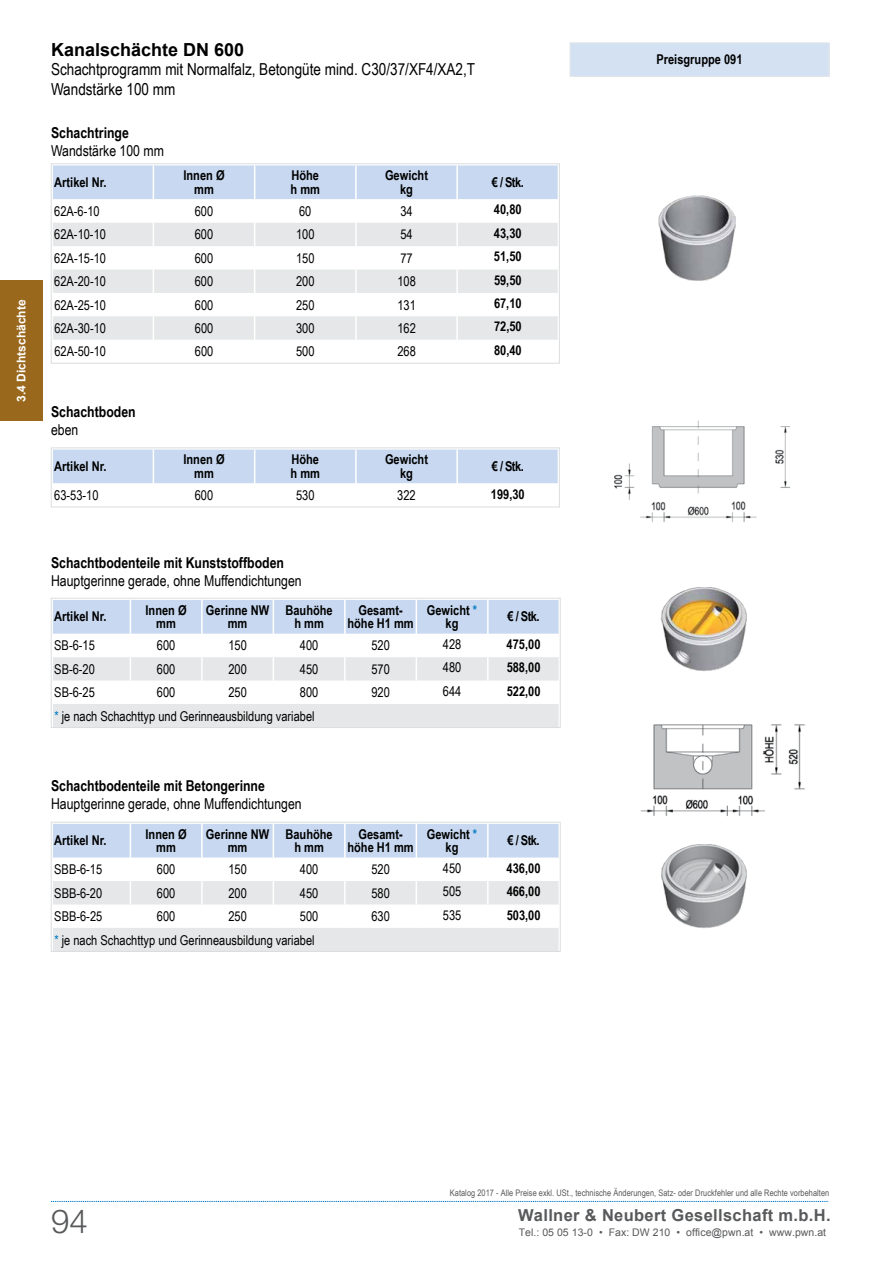
<style>
.page{position:relative;width:893px;height:1263px;background:#fff}
.page>*{position:absolute;margin:0;border:0;box-sizing:border-box;transform-origin:0 0}
.t1{font:300 33px "Helvetica Neue LT Std";color:#58595b}
.t2{font:700 18px "Arial";color:#000}
.t3{font:16.5px/19.8px "Arial Narrow";color:#000}
.t4{font:700 16.5px "Arial";letter-spacing:.02em;color:#58595b}
.t5{font:15px "Arial Narrow";color:#000}
.t6{font:700 15px "Arial Narrow";color:#000}
.t7{font:13.5px "Arial Narrow";color:#000}
.t8{font:700 13.5px/13.5px "Arial Narrow";color:#000;text-align:center}
.t9{font:700 12px "Arial";color:#fff}
.t10{font:10.5px "Arial";letter-spacing:.005em;color:#58595b}
.t11{font:9px "Arial Narrow";letter-spacing:.005em;color:#58595b}
.s1{color:#007ac2}
</style>
<div class="page">
<div style="left:0;top:281px;width:43px;height:140px;background:#9a681c"></div>
<svg style="left:51px;top:1201px;width:777px;height:1px"></svg>
<img style="left:661px;top:587px;width:86px;height:84px">
<div style="left:570px;top:43px;width:259px;height:33px;background:#d4e1f3"></div>
<div style="left:570px;top:43px;width:259px;height:34px;border:1px solid #e6e7e8"></div>
<svg style="left:53px;top:600px;width:505px;height:126px"></svg>
<div style="left:51px;top:598px;width:509px;height:130px;border:1px solid #dcddde"></div>
<img style="left:640px;top:724px;width:165px;height:92px">
<svg style="left:53px;top:824px;width:505px;height:126px"></svg>
<div style="left:51px;top:822px;width:509px;height:130px;border:1px solid #dcddde"></div>
<img style="left:661px;top:844px;width:86px;height:84px">
<svg style="left:53px;top:166px;width:505px;height:174px"></svg>
<div style="left:51px;top:164px;width:509px;height:199px;border:1px solid #dcddde"></div>
<img style="left:658px;top:195px;width:78px;height:85px">
<div style="left:53px;top:450px;width:505px;height:34px;background:#c7d8f0"></div>
<div style="left:51px;top:448px;width:509px;height:59px;border:1px solid #dcddde"></div>
<img style="left:614px;top:420px;width:177px;height:103px">
<p class="t9" style="left:13px;top:402px;width:104px;rotate:-90deg">3.4 Dichtschächte</p>
<h2 class="t2" style="left:51px;top:37px;width:195px">Kanalschächte DN 600</h2>
<p class="t3" style="left:51px;top:59px;width:426px">Schachtprogramm mit Normalfalz, Betongüte mind. C30/37/XF4/XA2,T<br>Wandstärke 100 mm</p>
<p class="t6" style="left:51px;top:122px;width:79px">Schachtringe</p>
<p class="t5" style="left:51px;top:140px;width:115px">Wandstärke 100 mm</p>
<p class="t8" style="left:54px;top:175px;width:54px">Artikel Nr.</p>
<p class="t8" style="left:183px;top:168px;width:43px">Innen Ø mm</p>
<p class="t8" style="left:291px;top:168px;width:31px;text-align:left">Höhe h mm</p>
<p class="t8" style="left:385px;top:168px;width:45px">Gewicht kg</p>
<p class="t8" style="left:492px;top:175px;width:33px">€ / Stk.</p>
<p class="t7" style="left:54px;top:201px;width:47px">62A-6-10</p>
<p class="t7" style="left:195px;top:201px;width:20px">600</p>
<p class="t7" style="left:299px;top:201px;width:14px">60</p>
<p class="t7" style="left:400px;top:201px;width:14px">34</p>
<p class="t8" style="left:494px;top:202px;width:29px">40,80</p>
<p class="t7" style="left:54px;top:225px;width:53px">62A-10-10</p>
<p class="t7" style="left:195px;top:225px;width:20px">600</p>
<p class="t7" style="left:296px;top:225px;width:20px">100</p>
<p class="t7" style="left:400px;top:225px;width:14px">54</p>
<p class="t8" style="left:494px;top:226px;width:29px">43,30</p>
<p class="t7" style="left:54px;top:248px;width:53px">62A-15-10</p>
<p class="t7" style="left:195px;top:248px;width:20px">600</p>
<p class="t7" style="left:296px;top:248px;width:20px">150</p>
<p class="t7" style="left:400px;top:248px;width:14px">77</p>
<p class="t8" style="left:494px;top:249px;width:29px">51,50</p>
<p class="t7" style="left:54px;top:271px;width:53px">62A-20-10</p>
<p class="t7" style="left:195px;top:271px;width:20px">600</p>
<p class="t7" style="left:296px;top:271px;width:20px">200</p>
<p class="t7" style="left:397px;top:271px;width:20px">108</p>
<p class="t8" style="left:494px;top:272px;width:29px">59,50</p>
<p class="t7" style="left:54px;top:295px;width:53px">62A-25-10</p>
<p class="t7" style="left:195px;top:295px;width:20px">600</p>
<p class="t7" style="left:296px;top:295px;width:20px">250</p>
<p class="t7" style="left:397px;top:295px;width:20px">131</p>
<p class="t8" style="left:494px;top:296px;width:29px">67,10</p>
<p class="t7" style="left:54px;top:318px;width:53px">62A-30-10</p>
<p class="t7" style="left:195px;top:318px;width:20px">600</p>
<p class="t7" style="left:296px;top:318px;width:20px">300</p>
<p class="t7" style="left:397px;top:318px;width:20px">162</p>
<p class="t8" style="left:494px;top:319px;width:29px">72,50</p>
<p class="t7" style="left:54px;top:342px;width:53px">62A-50-10</p>
<p class="t7" style="left:195px;top:342px;width:20px">600</p>
<p class="t7" style="left:296px;top:342px;width:20px">500</p>
<p class="t7" style="left:397px;top:342px;width:20px">268</p>
<p class="t8" style="left:494px;top:343px;width:29px">80,40</p>
<p class="t6" style="left:51px;top:401px;width:86px">Schachtboden</p>
<p class="t5" style="left:51px;top:419px;width:29px">eben</p>
<p class="t8" style="left:54px;top:459px;width:54px">Artikel Nr.</p>
<p class="t8" style="left:183px;top:452px;width:43px">Innen Ø mm</p>
<p class="t8" style="left:291px;top:452px;width:31px;text-align:left">Höhe h mm</p>
<p class="t8" style="left:385px;top:452px;width:45px">Gewicht kg</p>
<p class="t8" style="left:492px;top:459px;width:33px">€ / Stk.</p>
<p class="t7" style="left:54px;top:485px;width:46px">63-53-10</p>
<p class="t7" style="left:195px;top:485px;width:20px">600</p>
<p class="t7" style="left:296px;top:485px;width:20px">530</p>
<p class="t7" style="left:397px;top:485px;width:20px">322</p>
<p class="t8" style="left:491px;top:486px;width:35px">199,30</p>
<p class="t6" style="left:51px;top:551px;width:235px">Schachtbodenteile mit Kunststoffboden</p>
<p class="t5" style="left:51px;top:569px;width:252px">Hauptgerinne gerade, ohne Muffendichtungen</p>
<p class="t8" style="left:54px;top:609px;width:54px">Artikel Nr.</p>
<p class="t8" style="left:146px;top:602px;width:43px">Innen Ø mm</p>
<p class="t8" style="left:206px;top:602px;width:65px">Gerinne NW mm</p>
<p class="t8" style="left:285px;top:602px;width:49px">Bauhöhe h mm</p>
<p class="t8" style="left:347px;top:602px;width:68px">Gesamt&shy;höhe H1 mm</p>
<p class="t8" style="left:427px;top:602px;width:52px">Gewicht <span class="s1">* </span>kg</p>
<p class="t8" style="left:508px;top:609px;width:33px">€ / Stk.</p>
<p class="t7" style="left:54px;top:636px;width:42px">SB-6-15</p>
<p class="t7" style="left:157px;top:636px;width:20px">600</p>
<p class="t7" style="left:228px;top:636px;width:20px">150</p>
<p class="t7" style="left:300px;top:636px;width:20px">400</p>
<p class="t7" style="left:371px;top:636px;width:20px">520</p>
<p class="t7" style="left:443px;top:634px;width:20px">428</p>
<p class="t8" style="left:507px;top:637px;width:35px">475,00</p>
<p class="t7" style="left:54px;top:659px;width:42px">SB-6-20</p>
<p class="t7" style="left:157px;top:659px;width:20px">600</p>
<p class="t7" style="left:228px;top:659px;width:20px">200</p>
<p class="t7" style="left:300px;top:659px;width:20px">450</p>
<p class="t7" style="left:371px;top:659px;width:20px">570</p>
<p class="t7" style="left:443px;top:658px;width:20px">480</p>
<p class="t8" style="left:507px;top:660px;width:35px">588,00</p>
<p class="t7" style="left:54px;top:682px;width:42px">SB-6-25</p>
<p class="t7" style="left:157px;top:682px;width:20px">600</p>
<p class="t7" style="left:228px;top:682px;width:20px">250</p>
<p class="t7" style="left:300px;top:682px;width:20px">800</p>
<p class="t7" style="left:371px;top:682px;width:20px">920</p>
<p class="t7" style="left:443px;top:681px;width:20px">644</p>
<p class="t8" style="left:507px;top:683px;width:35px">522,00</p>
<p class="t7" style="left:54px;top:706px;width:262px"><span class="s1">*</span> je nach Schachttyp und Gerinneausbildung variabel</p>
<p class="t6" style="left:51px;top:775px;width:215px">Schachtbodenteile mit Betongerinne</p>
<p class="t5" style="left:51px;top:793px;width:252px">Hauptgerinne gerade, ohne Muffendichtungen</p>
<p class="t8" style="left:54px;top:833px;width:54px">Artikel Nr.</p>
<p class="t8" style="left:146px;top:826px;width:43px">Innen Ø mm</p>
<p class="t8" style="left:206px;top:826px;width:65px">Gerinne NW mm</p>
<p class="t8" style="left:285px;top:826px;width:49px">Bauhöhe h mm</p>
<p class="t8" style="left:347px;top:826px;width:68px">Gesamt&shy;höhe H1 mm</p>
<p class="t8" style="left:427px;top:826px;width:52px">Gewicht <span class="s1">* </span>kg</p>
<p class="t8" style="left:508px;top:833px;width:33px">€ / Stk.</p>
<p class="t7" style="left:54px;top:860px;width:49px">SBB-6-15</p>
<p class="t7" style="left:157px;top:860px;width:20px">600</p>
<p class="t7" style="left:228px;top:860px;width:20px">150</p>
<p class="t7" style="left:300px;top:860px;width:20px">400</p>
<p class="t7" style="left:371px;top:860px;width:20px">520</p>
<p class="t7" style="left:443px;top:858px;width:20px">450</p>
<p class="t8" style="left:507px;top:861px;width:35px">436,00</p>
<p class="t7" style="left:54px;top:883px;width:49px">SBB-6-20</p>
<p class="t7" style="left:157px;top:883px;width:20px">600</p>
<p class="t7" style="left:228px;top:883px;width:20px">200</p>
<p class="t7" style="left:300px;top:883px;width:20px">450</p>
<p class="t7" style="left:371px;top:883px;width:20px">580</p>
<p class="t7" style="left:443px;top:881px;width:20px">505</p>
<p class="t8" style="left:507px;top:884px;width:35px">466,00</p>
<p class="t7" style="left:54px;top:906px;width:49px">SBB-6-25</p>
<p class="t7" style="left:157px;top:906px;width:20px">600</p>
<p class="t7" style="left:228px;top:906px;width:20px">250</p>
<p class="t7" style="left:300px;top:906px;width:20px">500</p>
<p class="t7" style="left:371px;top:906px;width:20px">630</p>
<p class="t7" style="left:443px;top:905px;width:20px">535</p>
<p class="t8" style="left:507px;top:907px;width:35px">503,00</p>
<p class="t7" style="left:54px;top:930px;width:262px"><span class="s1">*</span> je nach Schachttyp und Gerinneausbildung variabel</p>
<p class="t8" style="left:656px;top:52px;width:88px">Preisgruppe 091</p>
<h1 class="t1" style="left:51px;top:1200px;width:38px">94</h1>
<p class="t11" style="left:450px;top:1186px;width:381px">Katalog 2017 - Alle Preise exkl. USt., technische Änderungen, Satz- oder Druckfehler und alle Rechte vorbehalten</p>
<p class="t4" style="left:518px;top:1204px;width:314px">Wallner &amp; Neubert Gesellschaft m.b.H.</p>
<p class="t10" style="left:519px;top:1225px;width:309px">Tel.: 05 05 13-0 • Fax: DW 210 • office@pwn.at • www.pwn.at</p>
</div>
